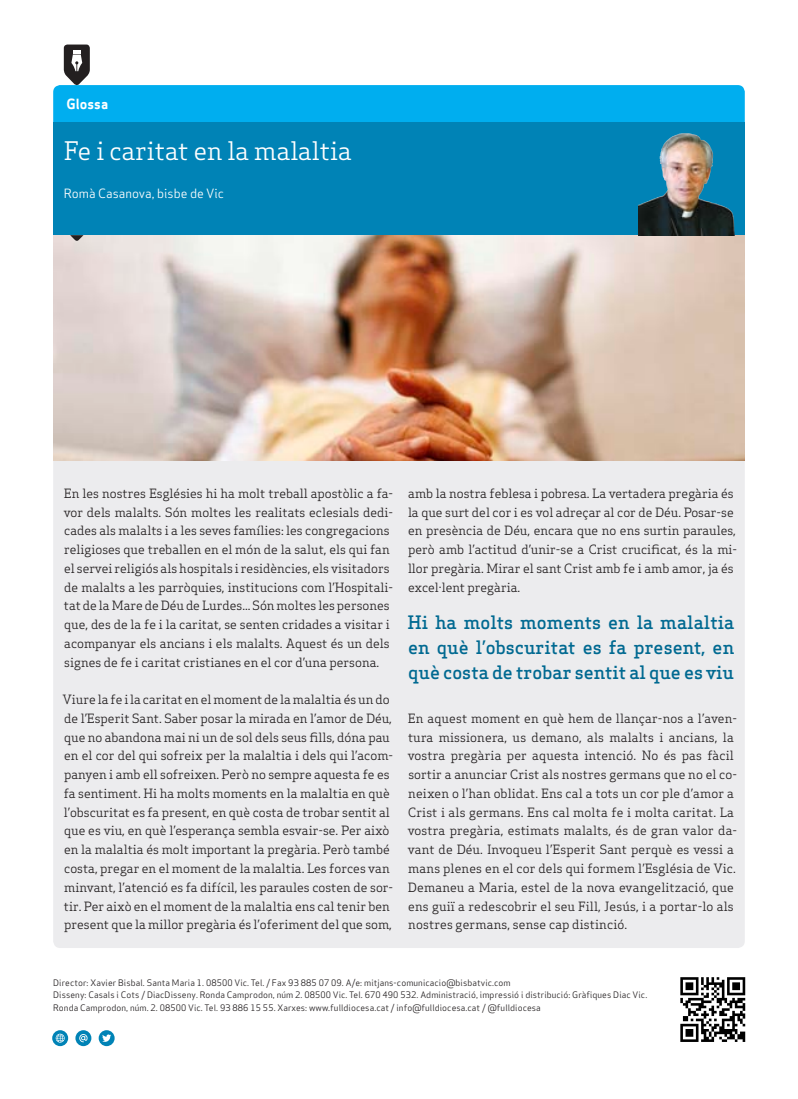
<style>
.page{position:relative;width:798px;height:1099px;background:#fff}
.page>*{position:absolute;margin:0;border:0;box-sizing:border-box;transform-origin:0 0}
.Subtitol_Secció{font:25px "Apex Serif";color:#fff}
.Text_General{font:500 18.12px/25px "Apex Serif";color:#006991;text-align:justify}
.Titular_Secció_Petit{font:13.75px "Apex Sans Bold T";color:#fff}
.Text_General-2{font:12.5px/18.8px "Apex Serif";color:#231f20}
.Titulars{font:12.5px "Apex Sans Book T";color:#fff}
.Titulars-2{font:8.75px/12.5px "Apex Sans Book T";letter-spacing:.01em;color:#231f20}
</style>
<div class="page">
<div style="left:53px;top:460px;width:691px;height:488px;background:#ececee"></div>
<img style="left:53px;top:235px;width:691px;height:225px">
<img style="left:680px;top:977px;width:66px;height:65px">
<svg style="left:52px;top:1030px;width:16px;height:16px"></svg>
<svg style="left:56px;top:1033px;width:9px;height:9px"></svg>
<svg style="left:75px;top:1030px;width:16px;height:16px"></svg>
<svg style="left:79px;top:1033px;width:9px;height:9px"></svg>
<svg style="left:99px;top:1030px;width:16px;height:16px"></svg>
<svg style="left:102px;top:1034px;width:9px;height:8px"></svg>
<div style="left:53px;top:123px;width:691px;height:112px;background:#0083b6"></div>
<svg style="left:53px;top:45px;width:691px;height:78px"></svg>
<img style="left:638px;top:133px;width:95px;height:102px">
<svg style="left:70px;top:235px;width:13px;height:7px"></svg>
<p class="Titular_Secció_Petit" style="left:67px;top:95px;width:43px">Glossa</p>
<p class="Subtitol_Secció" style="left:64px;top:135px;width:289px">Fe i caritat en la malaltia</p>
<p class="Titulars" style="left:64px;top:185px;width:162px">Romà Casanova, bisbe de Vic</p>
<p class="Text_General-2" style="left:64px;top:483px;width:331px">En les nostres Esglésies hi ha molt treball apostòlic a fa&shy;vor dels malalts. Són moltes les realitats eclesials dedi&shy;cades als malalts i a les seves famílies: les congregacions religioses que treballen en el món de la salut, els qui fan el servei religiós als hospitals i residències, els visitadors de malalts a les parròquies, institucions com l’Hospitali&shy;tat de la Mare de Déu de Lurdes... Són moltes les persones que, des de la fe i la caritat, se senten cridades a visitar i acompanyar els ancians i els malalts. Aquest és un dels signes de fe i caritat cristianes en el cor d’una persona.</p>
<p class="Text_General-2" style="left:63px;top:690px;width:331px">Viure la fe i la caritat en el moment de la malaltia és un do de l’Esperit Sant. Saber posar la mirada en l’amor de Déu, que no abandona mai ni un de sol dels seus fills, dóna pau en el cor del qui sofreix per la malaltia i dels qui l’acom&shy;panyen i amb ell sofreixen. Però no sempre aquesta fe es fa sentiment. Hi ha molts moments en la malaltia en què l’obscuritat es fa present, en què costa de trobar sentit al que es viu, en què l’esperança sembla esvair-se. Per això en la malaltia és molt important la pregària. Però també costa, pregar en el moment de la malaltia. Les forces van minvant, l’atenció es fa difícil, les paraules costen de sor&shy;tir. Per això en el moment de la malaltia ens cal tenir ben present que la millor pregària és l’oferiment del que som,</p>
<p class="Text_General-2" style="left:408px;top:483px;width:330px">amb la nostra feblesa i pobresa. La vertadera pregària és la que surt del cor i es vol adreçar al cor de Déu. Posar-se en presència de Déu, encara que no ens surtin paraules, però amb l’actitud d’unir-se a Crist crucificat, és la mi&shy;llor pregària. Mirar el sant Crist amb fe i amb amor, ja és excel·lent pregària.</p>
<p class="Text_General" style="left:407px;top:609px;width:328px">Hi ha molts moments en la malaltia en què l’obscuritat es fa present, en què costa de trobar sentit al que es viu</p>
<p class="Text_General-2" style="left:407px;top:708px;width:331px">En aquest moment en què hem de llançar-nos a l’aven&shy;tura missionera, us demano, als malalts i ancians, la vostra pregària per aquesta intenció. No és pas fàcil sortir a anunciar Crist als nostres germans que no el co&shy;neixen o l’han oblidat. Ens cal a tots un cor ple d’amor a Crist i als germans. Ens cal molta fe i molta caritat. La vostra pregària, estimats malalts, és de gran valor da&shy;vant de Déu. Invoqueu l’Esperit Sant perquè es vessi a mans plenes en el cor dels qui formem l’Església de Vic.<br>Demaneu a Maria, estel de la nova evangelització, que ens guiï a redescobrir el seu Fill, Jesús, i a portar-lo als nostres germans, sense cap distinció.</p>
<p class="Titulars-2" style="left:53px;top:976px;width:459px">Director: Xavier Bisbal. Santa Maria 1. 08500 Vic. Tel. / Fax 93 885 07 09. A/e: mitjans-comunicacio@bisbatvic.com</p>
<p class="Titulars-2" style="left:53px;top:988px;width:595px">Disseny: Casals i Cots / DiacDisseny. Ronda Camprodon, núm 2. 08500 Vic. Tel. 670 490 532. Administració, impressió i distribució: Gràfiques Diac Vic.<br>Ronda Camprodon, núm. 2. 08500 Vic. Tel. 93 886 15 55. Xarxes: www.fulldiocesa.cat / info@fulldiocesa.cat / @fulldiocesa</p>
</div>
